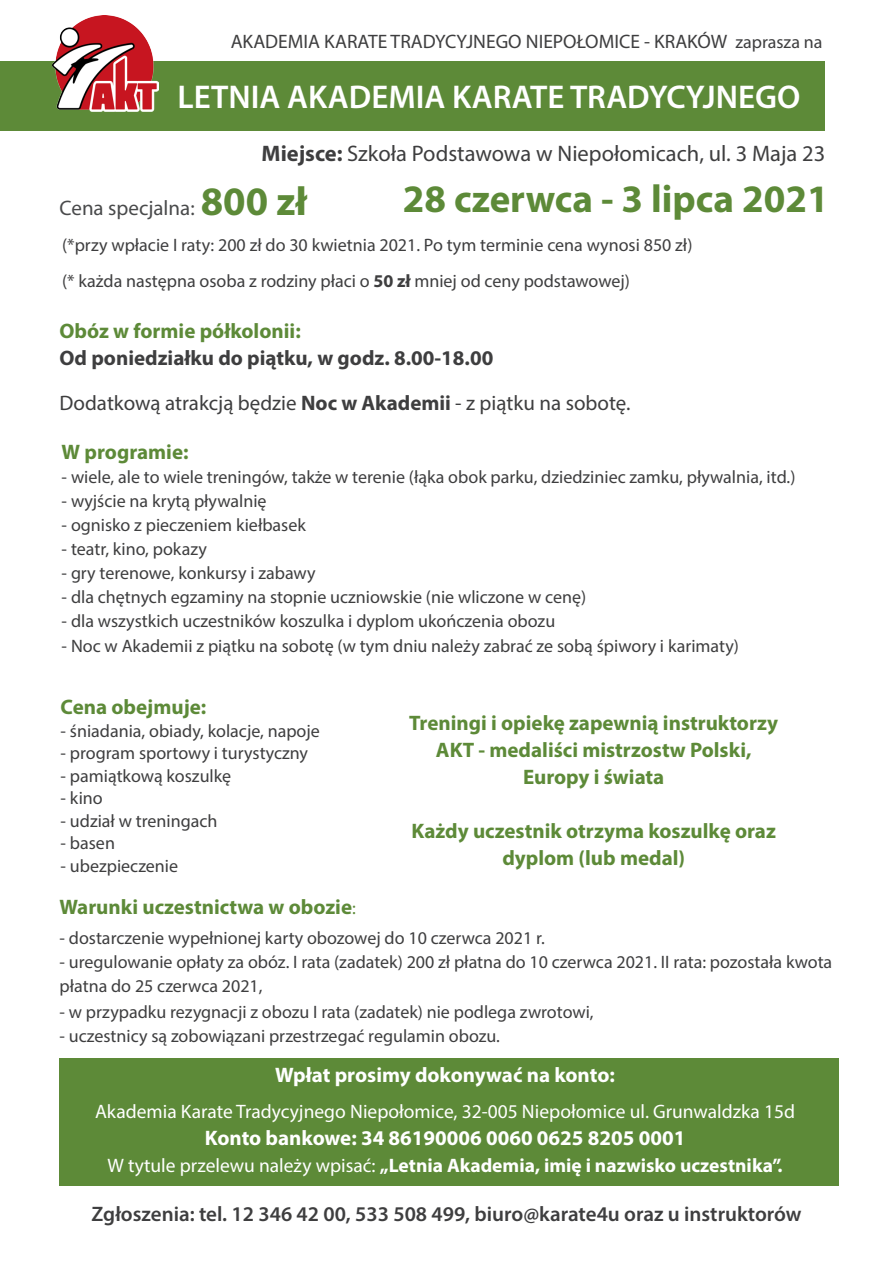
<style>
.page{position:relative;width:893px;height:1263px;background:#fff}
.page>*{position:absolute;margin:0;border:0;box-sizing:border-box;transform-origin:0 0}
.t1{font:700 39px "Myriad Pro";color:#5d8a38}
.t2{font:600 33px "Myriad Pro";color:#fff}
.t3{font:22.5px "Myriad Pro";color:#3e3e3f}
.t4{font:700 21px/27px "Myriad Pro";color:#5d8a38;text-align:center}
.t5{font:700 21px "Myriad Pro";color:#fff}
.t6{font:600 21px "Myriad Pro";color:#3e3e3f}
.t7{font:21px "Myriad Pro";color:#3e3e3f}
.t8{font:700 21px "Myriad Pro";color:#3e3e3f}
.t9{font:21px "Myriad Pro";color:#494a4b}
.t10{font:19.5px "Myriad Pro";color:#fff}
.t11{font:700 19.5px "Myriad Pro";color:#fff}
.t12{font:19.5px "Myriad Pro";color:#3e3e3f}
.t13{font:18px/24px "Myriad Pro";color:#3e3e3f}
.s1{font-size:18px}
.s2{font-weight:700}
.s3{font-weight:700;font-size:40.5px;color:#5d8a38}
.s4{font-weight:400;font-size:18px}
.s5{font-weight:400}
</style>
<div class="page">
<div style="left:0;top:61px;width:825px;height:70px;background:#5d8a38"></div>
<div style="left:60px;top:1058px;width:779px;height:127px;background:#5d8a38"></div>
<img style="left:53px;top:16px;width:106px;height:96px">
<p class="t12" style="left:231px;top:30px;width:593px">AKADEMIA KARATE TRADYCYJNEGO NIEPOŁOMICE - KRAKÓW <span class="s1">zaprasza na</span></p>
<p class="t2" style="left:178px;top:76px;width:624px">LETNIA AKADEMIA KARATE TRADYCYJNEGO</p>
<p class="t3" style="left:261px;top:140px;width:565px"><span class="s2">Miejsce:</span> Szkoła Podstawowa w Niepołomicach, ul. 3 Maja 23</p>
<p class="t9" style="left:60px;top:195px;width:249px">Cena specjalna: <span class="s3">800 zł</span></p>
<p class="t1" style="left:403px;top:173px;width:427px">28 czerwca - 3 lipca 2021</p>
<p class="t13" style="left:62px;top:233px;width:632px">(*przy wpłacie I raty: 200 zł do 30 kwietnia 2021. Po tym terminie cena wynosi 850 zł)</p>
<p class="t13" style="left:62px;top:268px;width:569px">(* każda następna osoba z rodziny płaci o <span class="s2">50 zł</span> mniej od ceny podstawowej)</p>
<p class="t4" style="left:60px;top:317px;width:243px">Obóz w formie półkolonii:</p>
<p class="t8" style="left:60px;top:344px;width:435px">Od poniedziałku do piątku, w godz. 8.00-18.00</p>
<p class="t7" style="left:60px;top:389px;width:572px">Dodatkową atrakcją będzie <span class="s2">Noc w Akademii</span> - z piątku na sobotę.</p>
<p class="t4" style="left:62px;top:438px;width:128px">W programie:</p>
<p class="t13" style="left:62px;top:464px;width:735px">- wiele, ale to wiele treningów, także w terenie (łąka obok parku, dziedziniec zamku, pływalnia, itd.)</p>
<p class="t13" style="left:62px;top:488px;width:206px">- wyjście na krytą pływalnię</p>
<p class="t13" style="left:62px;top:512px;width:246px">- ognisko z pieczeniem kiełbasek</p>
<p class="t13" style="left:62px;top:536px;width:147px">- teatr, kino, pokazy</p>
<p class="t13" style="left:62px;top:560px;width:255px">- gry terenowe, konkursy i zabawy</p>
<p class="t13" style="left:62px;top:584px;width:526px">- dla chętnych egzaminy na stopnie uczniowskie (nie wliczone w cenę)</p>
<p class="t13" style="left:62px;top:608px;width:495px">- dla wszystkich uczestników koszulka i dyplom ukończenia obozu</p>
<p class="t13" style="left:62px;top:634px;width:679px">- Noc w Akademii z piątku na sobotę (w tym dniu należy zabrać ze sobą śpiwory i karimaty)</p>
<p class="t4" style="left:61px;top:693px;width:147px">Cena obejmuje:</p>
<p class="t13" style="left:61px;top:718px;width:261px">- śniadania, obiady, kolacje, napoje</p>
<p class="t13" style="left:61px;top:741px;width:249px">- program sportowy i turystyczny</p>
<p class="t13" style="left:61px;top:763px;width:172px">- pamiątkową koszulkę</p>
<p class="t13" style="left:61px;top:786px;width:44px">- kino</p>
<p class="t13" style="left:61px;top:808px;width:158px">- udział w treningach</p>
<p class="t13" style="left:61px;top:831px;width:56px">- basen</p>
<p class="t13" style="left:61px;top:853px;width:119px">- ubezpieczenie</p>
<p class="t4" style="left:409px;top:708px;width:370px">Treningi i opiekę zapewnią instruktorzy<br>AKT - medaliści mistrzostw Polski,<br>Europy i świata</p>
<p class="t4" style="left:412px;top:816px;width:366px">Każdy uczestnik otrzyma koszulkę oraz dyplom (lub medal)</p>
<p class="t4" style="left:60px;top:893px;width:298px">Warunki uczestnictwa w obozie<span class="s4">:</span></p>
<p class="t13" style="left:60px;top:926px;width:487px">- dostarczenie wypełnionej karty obozowej do 10 czerwca 2021 r.</p>
<p class="t13" style="left:60px;top:950px;width:774px">- uregulowanie opłaty za obóz. I rata (zadatek) 200 zł płatna do 10 czerwca 2021. II rata: pozostała kwota płatna do 25 czerwca 2021,</p>
<p class="t13" style="left:60px;top:999px;width:536px">- w przypadku rezygnacji z obozu I rata (zadatek) nie podlega zwrotowi,</p>
<p class="t13" style="left:60px;top:1023px;width:442px">- uczestnicy są zobowiązani przestrzegać regulamin obozu.</p>
<p class="t5" style="left:275px;top:1061px;width:341px">Wpłat prosimy dokonywać na konto:</p>
<p class="t10" style="left:95px;top:1100px;width:702px">Akademia Karate Tradycyjnego Niepołomice, 32-005 Niepołomice ul. Grunwaldzka 15d</p>
<p class="t5" style="left:205px;top:1124px;width:482px">Konto bankowe: 34 86190006 0060 0625 8205 0001</p>
<p class="t11" style="left:108px;top:1153px;width:676px"><span class="s5">W tytule przelewu należy wpisać:</span> „Letnia Akademia, imię i nazwisko uczestnika”.</p>
<p class="t6" style="left:91px;top:1201px;width:712px">Zgłoszenia: tel. 12 346 42 00, 533 508 499, biuro@karate4u oraz u instruktorów</p>
</div>
